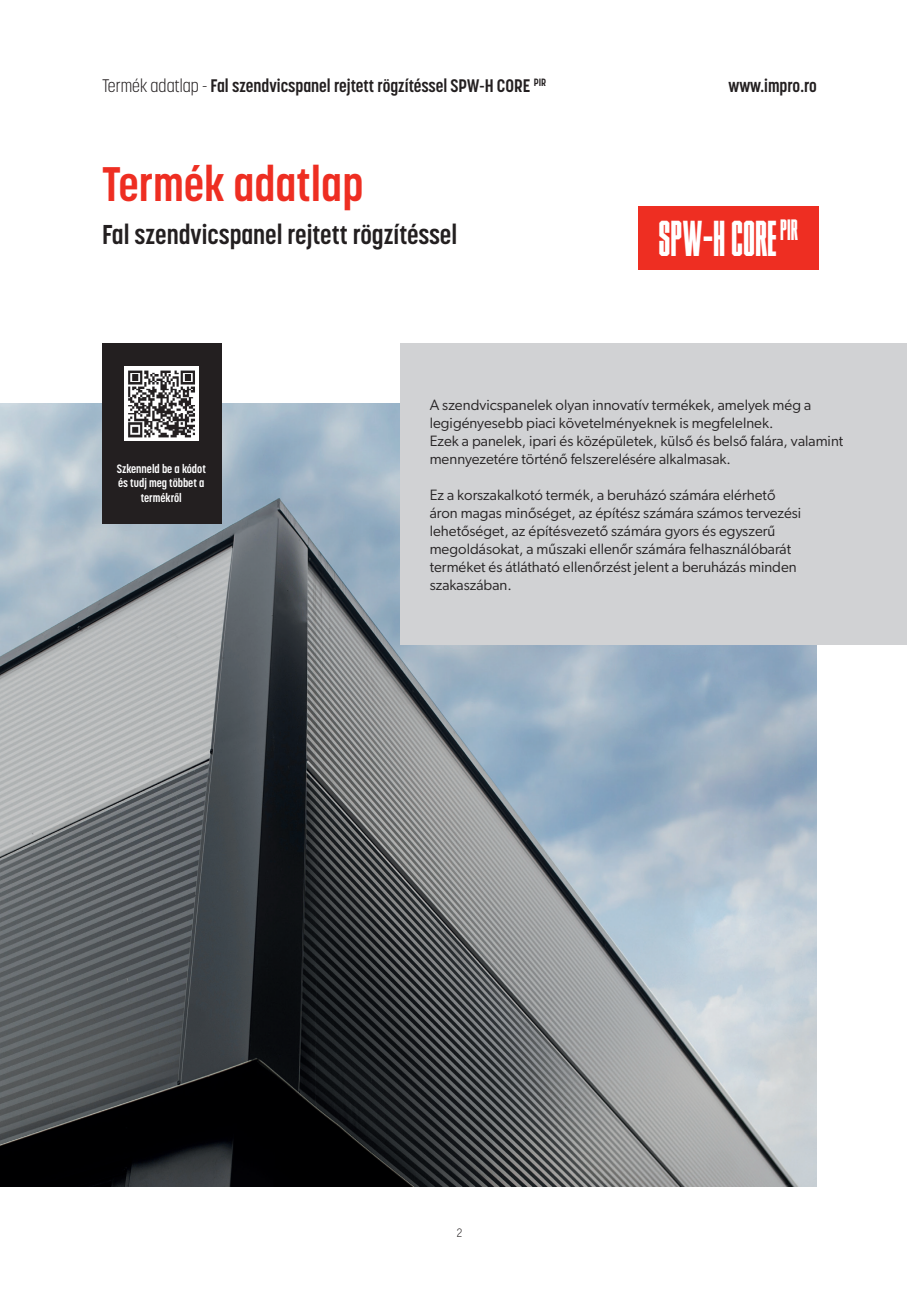
<style>
.page{position:relative;width:919px;height:1289px;background:#fff}
.page>*{position:absolute;margin:0;border:0;box-sizing:border-box;transform-origin:0 0}
.t1{font:700 48px "Korolev Condensed";color:#ee2e22}
.t2{font:48px "TIMMONSNY";color:#fff}
.t3{font:700 27px "Korolev Condensed";color:#231f20}
.t4{font:700 18px "Korolev Condensed";color:#231f20}
.t5{font:15px/18px "Gibson";color:#262324}
.t6{font:700 12px/14.4px "Korolev Condensed";color:#fff;text-align:center}
.t7{font:300 12px "Korolev Condensed";color:#231f20}
.s1{font-weight:300}
</style>
<div class="page">
<img style="left:0;top:403px;width:816px;height:783px">
<div style="left:400px;top:343px;width:506px;height:301px;background:#d1d2d4"></div>
<div style="left:638px;top:206px;width:180px;height:63px;background:#ee2e22"></div>
<div style="left:102px;top:343px;width:119px;height:181px;background:#231f20"></div>
<img style="left:124px;top:366px;width:74px;height:74px">
<p class="t4" style="left:102px;top:75px;width:445px"><span class="s1">Termék adatlap -</span> Fal szendvicspanel rejtett rögzítéssel SPW-H CORE <sup>PIR</sup></p>
<p class="t4" style="left:728px;top:75px;width:90px">www.impro.ro</p>
<h1 class="t1" style="left:102px;top:156px;width:263px">Termék adatlap</h1>
<h2 class="t3" style="left:102px;top:219px;width:356px">Fal szendvicspanel rejtett rögzítéssel</h2>
<h1 class="t2" style="left:658px;top:211px;width:141px">spw-H CORE <sup>PIR</sup></h1>
<p class="t6" style="left:117px;top:461px;width:91px">Szkenneld be a kódot és tudj meg többet a termékről</p>
<p class="t5" style="left:429px;top:395px;width:415px">A szendvicspanelek olyan innovatív termékek, amelyek még a legigényesebb piaci követelményeknek is megfelelnek.<br>Ezek a panelek, ipari és középületek, külső és belső falára, valamint mennyezetére történő felszerelésére alkalmasak.</p>
<p class="t5" style="left:429px;top:485px;width:373px">Ez a korszakalkotó termék, a beruházó számára elérhető áron magas minőséget, az építész számára számos tervezési lehetőséget, az építésvezető számára gyors és egyszerű megoldásokat, a műszaki ellenőr számára felhasználóbarát terméket és átlátható ellenőrzést jelent a beruházás minden szakaszában.</p>
<p class="t7" style="left:456px;top:1225px;width:7px">2</p>
</div>
